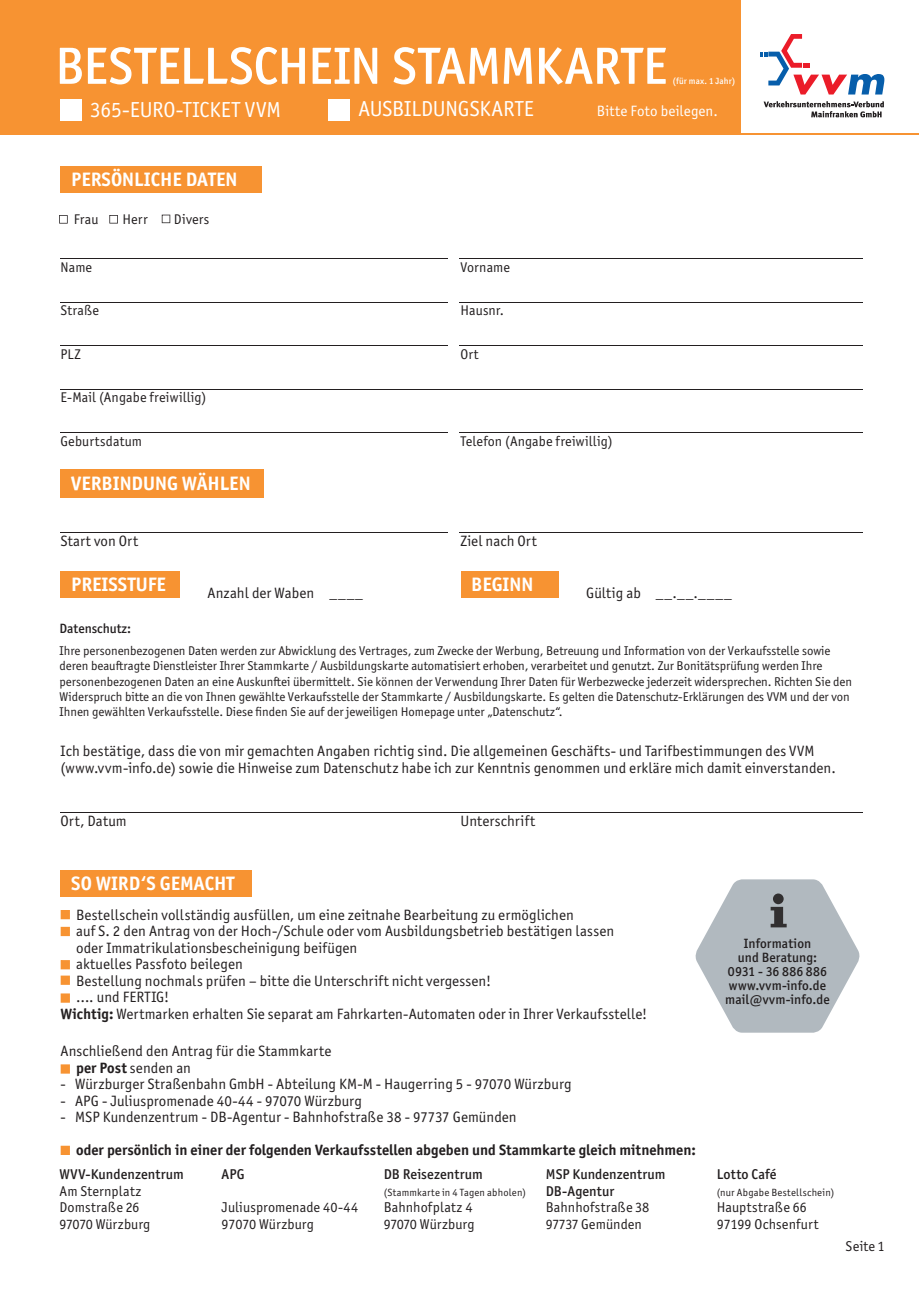
<style>
.page{position:relative;width:919px;height:1289px;background:#fff}
.page>*{position:absolute;margin:0;border:0;box-sizing:border-box;transform-origin:0 0}
.t1{font:500 52.5px "Officina Sans ITC Pro";letter-spacing:-.005em;color:#fff}
.t2{font:21.75px "Officina Sans ITC Pro";letter-spacing:-.005em;color:#fff}
.t3{font:700 19.5px "Officina Sans ITC Pro";color:#fff}
.t4{font:15px/16.5px "Officina Sans ITC Pro";letter-spacing:.01em;color:#231f20}
.t5{font:700 15px "Officina Sans ITC Pro";color:#231f20}
.t6{font:15px "Officina Sans ITC Pro";letter-spacing:.015em;color:#fff}
.t7{font:14.25px "Officina Sans ITC Pro";letter-spacing:.01em;color:#231f20}
.t8{font:500 14.25px "Officina Sans ITC Pro";letter-spacing:.005em;color:#231f20}
.t9{font:14.1px "Officina Sans ITC Pro";letter-spacing:.01em;color:#231f20}
.t10{font:500 13.5px/14px "Officina Sans ITC Pro";letter-spacing:.005em;color:#231f20;text-align:center}
.t11{font:12.75px/15.3px "Officina Sans ITC Pro";color:#231f20}
.t12{font:10.5px "Officina Sans ITC Pro";letter-spacing:.02em;color:#231f20}
.t13{font:500 9px "Officina Sans ITC Pro";letter-spacing:.015em;color:#fff}
.s1{font-weight:700}
</style>
<div class="page">
<svg style="left:125px;top:192px;width:21px;height:1px"></svg>
<div style="left:0;top:0;width:740px;height:135px;background:#f79332"></div>
<svg style="left:763px;top:101px;width:121px;height:16px"></svg>
<svg style="left:760px;top:34px;width:124px;height:60px"></svg>
<hr style="left:725px;top:133px;width:193px;height:2px;background:#f79332">
<div style="left:328px;top:99px;width:22px;height:21px;background:#fff"></div>
<div style="left:60px;top:99px;width:21px;height:21px;background:#fff"></div>
<hr style="left:61px;top:259px;width:801px;height:1px;background:#231f20">
<hr style="left:61px;top:302px;width:801px;height:1px;background:#231f20">
<hr style="left:61px;top:346px;width:801px;height:1px;background:#231f20">
<hr style="left:61px;top:389px;width:801px;height:1px;background:#231f20">
<hr style="left:61px;top:433px;width:801px;height:1px;background:#231f20">
<hr style="left:61px;top:532px;width:801px;height:1px;background:#231f20">
<hr style="left:61px;top:812px;width:801px;height:1px;background:#231f20">
<div style="left:61px;top:166px;width:200px;height:26px;background:#f79332"></div>
<div style="left:61px;top:470px;width:203px;height:28px;background:#f79332"></div>
<div style="left:61px;top:571px;width:119px;height:26px;background:#f79332"></div>
<div style="left:460px;top:571px;width:98px;height:26px;background:#f79332"></div>
<div style="left:61px;top:870px;width:191px;height:26px;background:#f79332"></div>
<div style="left:448px;top:235px;width:11px;height:128px;background:#fff"></div>
<div style="left:448px;top:400px;width:11px;height:35px;background:#fff"></div>
<div style="left:448px;top:506px;width:11px;height:84px;background:#fff"></div>
<svg style="left:59px;top:215px;width:9px;height:8px"></svg>
<svg style="left:109px;top:215px;width:9px;height:8px"></svg>
<svg style="left:695px;top:879px;width:165px;height:153px"></svg>
<svg style="left:61px;top:910px;width:9px;height:9px"></svg>
<svg style="left:61px;top:926px;width:9px;height:10px"></svg>
<svg style="left:61px;top:960px;width:9px;height:9px"></svg>
<svg style="left:61px;top:975px;width:9px;height:9px"></svg>
<svg style="left:61px;top:993px;width:9px;height:9px"></svg>
<svg style="left:61px;top:1064px;width:9px;height:9px"></svg>
<svg style="left:61px;top:1145px;width:9px;height:9px"></svg>
<svg style="left:162px;top:215px;width:8px;height:8px"></svg>
<h1 class="t1" style="left:55px;top:34px;width:613px">BESTELLSCHEIN STAMMKARTE</h1>
<p class="t13" style="left:672px;top:75px;width:64px">(für max. 1 Jahr)</p>
<p class="t6" style="left:597px;top:102px;width:122px">Bitte Foto beilegen.</p>
<h2 class="t2" style="left:90px;top:96px;width:192px">365-EURO-TICKET VVM</h2>
<h2 class="t2" style="left:358px;top:96px;width:177px">AUSBILDUNGSKARTE</h2>
<h3 class="t3" style="left:71px;top:167px;width:168px">PERSÖNLICHE DATEN</h3>
<p class="t9" style="left:74px;top:211px;width:26px">Frau</p>
<p class="t9" style="left:123px;top:211px;width:27px">Herr</p>
<p class="t9" style="left:174px;top:211px;width:37px">Divers</p>
<p class="t9" style="left:61px;top:259px;width:33px">Name</p>
<p class="t9" style="left:460px;top:259px;width:51px">Vorname</p>
<p class="t9" style="left:61px;top:302px;width:40px">Straße</p>
<p class="t9" style="left:460px;top:302px;width:45px">Hausnr.</p>
<p class="t9" style="left:61px;top:346px;width:22px">PLZ</p>
<p class="t9" style="left:460px;top:346px;width:20px">Ort</p>
<p class="t9" style="left:61px;top:389px;width:147px">E-Mail (Angabe freiwillig)</p>
<p class="t9" style="left:61px;top:433px;width:83px">Geburtsdatum</p>
<p class="t9" style="left:460px;top:433px;width:153px">Telefon (Angabe freiwillig)</p>
<h3 class="t3" style="left:71px;top:471px;width:181px">VERBINDUNG WÄHLEN</h3>
<p class="t4" style="left:61px;top:532px;width:79px">Start von Ort</p>
<p class="t4" style="left:460px;top:532px;width:78px">Ziel nach Ort</p>
<h3 class="t3" style="left:71px;top:572px;width:96px">PREISSTUFE</h3>
<h3 class="t3" style="left:471px;top:572px;width:64px">BEGINN</h3>
<p class="t4" style="left:207px;top:584px;width:157px">Anzahl der Waben ____</p>
<p class="t4" style="left:586px;top:584px;width:147px">Gültig ab __.__.____</p>
<p class="t10" style="left:60px;top:621px;width:73px">Datenschutz:</p>
<p class="t11" style="left:60px;top:643px;width:794px">Ihre personenbezogenen Daten werden zur Abwicklung des Vertrages, zum Zwecke der Werbung, Betreuung und Information von der Verkaufsstelle sowie deren beauftragte Dienstleister Ihrer Stammkarte / Ausbildungskarte automatisiert erhoben, verarbeitet und genutzt. Zur Bonitätsprüfung werden Ihre personenbezogenen Daten an eine Auskunftei übermittelt. Sie können der Verwendung Ihrer Daten für Werbezwecke jederzeit widersprechen. Richten Sie den Widerspruch bitte an die von Ihnen gewählte Verkaufsstelle der Stammkarte / Ausbildungskarte. Es gelten die Datenschutz-Erklärungen des VVM und der von Ihnen gewählten Verkaufsstelle. Diese finden Sie auf der jeweiligen Homepage unter „Datenschutz“.</p>
<p class="t4" style="left:61px;top:743px;width:776px">Ich bestätige, dass die von mir gemachten Angaben richtig sind. Die allgemeinen Geschäfts- und Tarifbestimmungen des VVM (www.vvm-info.de) sowie die Hinweise zum Datenschutz habe ich zur Kenntnis genommen und erkläre mich damit einverstanden.</p>
<p class="t4" style="left:61px;top:812px;width:68px">Ort, Datum</p>
<p class="t4" style="left:460px;top:812px;width:76px">Unterschrift</p>
<h3 class="t3" style="left:71px;top:871px;width:165px">SO WIRD‘S GEMACHT</h3>
<p class="t4" style="left:76px;top:906px;width:499px">Bestellschein vollständig ausfüllen, um eine zeitnahe Bearbeitung zu ermöglichen</p>
<p class="t4" style="left:76px;top:922px;width:539px">auf S. 2 den Antrag von der Hoch-/Schule oder vom Ausbildungsbetrieb bestätigen lassen</p>
<p class="t4" style="left:76px;top:939px;width:283px">oder Immatrikulationsbescheinigung beifügen</p>
<p class="t4" style="left:76px;top:955px;width:168px">aktuelles Passfoto beilegen</p>
<p class="t4" style="left:76px;top:972px;width:416px">Bestellung nochmals prüfen – bitte die Unterschrift nicht vergessen!</p>
<p class="t4" style="left:76px;top:988px;width:94px">…. und FERTIG!</p>
<p class="t4" style="left:61px;top:1005px;width:588px"><span class="s1">Wichtig:</span> Wertmarken erhalten Sie separat am Fahrkarten-Automaten oder in Ihrer Verkaufsstelle!</p>
<p class="t4" style="left:76px;top:1042px;width:257px;text-indent:-15px">Anschließend den Antrag für die Stammkarte <span class="s1">per Post</span> senden an</p>
<p class="t4" style="left:61px;top:1075px;width:512px">- Würzburger Straßenbahn GmbH - Abteilung KM-M - Haugerring 5 - 97070 Würzburg</p>
<p class="t4" style="left:61px;top:1092px;width:303px">- APG - Juliuspromenade 40-44 - 97070 Würzburg</p>
<p class="t4" style="left:61px;top:1108px;width:457px">- MSP Kundenzentrum - DB-Agentur - Bahnhofstraße 38 - 97737 Gemünden</p>
<p class="t5" style="left:76px;top:1140px;width:621px">oder persönlich in einer der folgenden Verkaufsstellen abgeben und Stammkarte gleich mitnehmen:</p>
<p class="t10" style="left:725px;top:936px;width:106px">Information<br>und Beratung:<br>0931 - 36 886 886 www.vvm-info.de mail@vvm-info.de</p>
<p class="t8" style="left:60px;top:1165px;width:126px">WVV-Kundenzentrum</p>
<p class="t8" style="left:222px;top:1165px;width:24px">APG</p>
<p class="t8" style="left:384px;top:1165px;width:101px">DB Reisezentrum</p>
<p class="t8" style="left:546px;top:1165px;width:121px">MSP Kundenzentrum</p>
<p class="t8" style="left:716px;top:1165px;width:61px">Lotto Café</p>
<p class="t7" style="left:60px;top:1182px;width:83px">Am Sternplatz</p>
<p class="t12" style="left:384px;top:1185px;width:144px">(Stammkarte in 4 Tagen abholen)</p>
<p class="t8" style="left:546px;top:1182px;width:70px">DB-Agentur</p>
<p class="t12" style="left:716px;top:1185px;width:119px">(nur Abgabe Bestellschein)</p>
<p class="t7" style="left:60px;top:1198px;width:81px">Domstraße 26</p>
<p class="t7" style="left:222px;top:1198px;width:138px">Juliuspromenade 40-44</p>
<p class="t7" style="left:384px;top:1198px;width:90px">Bahnhofplatz 4</p>
<p class="t7" style="left:546px;top:1198px;width:105px">Bahnhofstraße 38</p>
<p class="t7" style="left:716px;top:1198px;width:91px">Hauptstraße 66</p>
<p class="t7" style="left:60px;top:1215px;width:92px">97070 Würzburg</p>
<p class="t7" style="left:222px;top:1215px;width:94px">97070 Würzburg</p>
<p class="t7" style="left:384px;top:1215px;width:92px">97070 Würzburg</p>
<p class="t7" style="left:546px;top:1215px;width:98px">97737 Gemünden</p>
<p class="t7" style="left:716px;top:1215px;width:103px">97199 Ochsenfurt</p>
<p class="t7" style="left:845px;top:1237px;width:40px">Seite 1</p>
</div>
